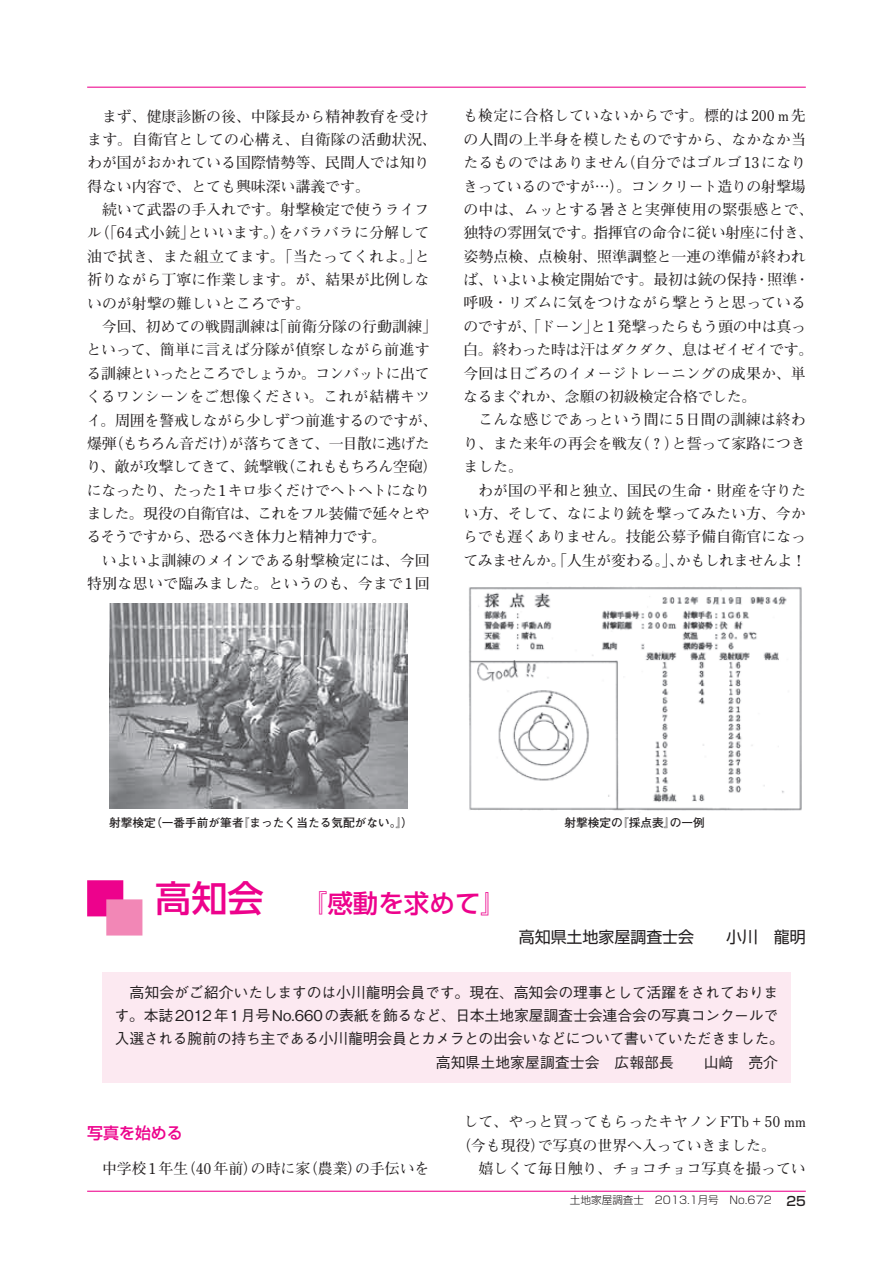
<style>
.page{position:relative;width:893px;height:1263px;background:#fff}
.page>*{position:absolute;margin:0;border:0;box-sizing:border-box;transform-origin:0 0}
.t1{font:500 25.5px "UD Shin Go Pro";color:#ed028c}
.t2{font:15.9px "Shin Go Pro";color:#231f20}
.t3{font:500 15.9px "Shin Go Pro";color:#ed028c}
.t4{font:700 14.85px/23.4px "Futo Min A101 Pro";color:#231f20}
.t5{font:700 14.85px/23.4px "Futo Min A101 Pro";letter-spacing:-.02em;color:#231f20}
.t6{font:500 14.85px "Gothic BBB Pro";letter-spacing:-.01em;color:#231f20}
.t7{font:700 11.7px "Futo Go B101 Pro";color:#231f20}
.t8{font:300 10.65px "Shin Go Pro";color:#231f20}
.s1{font-size:36.15px}
.s2{font-weight:500;font-size:12.75px}
</style>
<div class="page">
<hr style="left:87px;top:1191px;width:719px;height:1px;background:#ed028c">
<hr style="left:87px;top:87px;width:719px;height:1px;background:#ed028c">
<div style="left:87px;top:880px;width:36px;height:36px;background:#ed028c"></div>
<div style="left:106px;top:899px;width:36px;height:36px;background:#f287b6"></div>
<div style="left:102px;top:972px;width:689px;height:110px;background:#fce9f1"></div>
<img style="left:109px;top:604px;width:298px;height:204px">
<img style="left:469px;top:587px;width:333px;height:224px">
<p class="t4" style="left:87px;top:102px;width:351px;text-indent:15px">まず、健康診断の後、中隊長から精神教育を受けます。自衛官としての心構え、自衛隊の活動状況、わが国がおかれている国際情勢等、民間人では知り得ない内容で、とても興味深い講義です。</p>
<p class="t4" style="left:87px;top:196px;width:344px;text-align:justify;text-indent:15px">続いて武器の手入れです。射撃検定で使うライフル（「64式小銃」といいます。）をバラバラに分解して油で拭き、また組立てます。「当たってくれよ。」と祈りながら丁寧に作業します。が、結果が比例しないのが射撃の難しいところです。</p>
<p class="t5" style="left:86px;top:313px;width:353px;text-indent:15px">今回、初めての戦闘訓練は「前衛分隊の行動訓練」といって、簡単に言えば分隊が偵察しながら前進する訓練といったところでしょうか。コンバットに出てくるワンシーンをご想像ください。これが結構キツイ。周囲を警戒しながら少しずつ前進するのですが、爆弾（もちろん音だけ）が落ちてきて、一目散に逃げたり、敵が攻撃してきて、銃撃戦（これももちろん空砲）になったり、たった1キロ歩くだけでヘトヘトになりました。現役の自衛官は、これをフル装備で延々とやるそうですから、恐るべき体力と精神力です。</p>
<p class="t4" style="left:87px;top:547px;width:344px;text-align:right">いよいよ訓練のメインである射撃検定には、今回特別な思いで臨みました。というのも、今まで1回</p>
<p class="t4" style="left:463px;top:102px;width:352px">も検定に合格していないからです。標的は200 m先の人間の上半身を模したものですから、なかなか当たるものではありません（自分ではゴルゴ13になりきっているのですが…）。コンクリート造りの射撃場の中は、ムッとする暑さと実弾使用の緊張感とで、独特の雰囲気です。指揮官の命令に従い射座に付き、姿勢点検、点検射、照準調整と一連の準備が終われば、いよいよ検定開始です。最初は銃の保持・照準・呼吸・リズムに気をつけながら撃とうと思っているのですが、「ドーン」と1発撃ったらもう頭の中は真っ白。終わった時は汗はダクダク、息はゼイゼイです。今回は日ごろのイメージトレーニングの成果か、単なるまぐれか、念願の初級検定合格でした。</p>
<p class="t4" style="left:463px;top:406px;width:344px;text-align:justify;text-indent:15px">こんな感じであっという間に5日間の訓練は終わり、また来年の再会を戦友（？）と誓って家路につきました。</p>
<p class="t4" style="left:463px;top:476px;width:345px;text-align:justify;text-indent:15px">わが国の平和と独立、国民の生命・財産を守りたい方、そして、なにより銃を撃ってみたい方、今からでも遅くありません。技能公募予備自衛官になってみませんか。「人生が変わる。」、かもしれませんよ！</p>
<p class="t7" style="left:109px;top:813px;width:306px">射撃検定（一番手前が筆者『まったく当たる気配がない。』）</p>
<p class="t7" style="left:564px;top:813px;width:142px">射撃検定の『採点表』の一例</p>
<h1 class="t1" style="left:155px;top:883px;width:352px"><span class="s1">高知会</span>　　『感動を求めて』</h1>
<p class="t2" style="left:519px;top:924px;width:289px">高知県土地家屋調査士会　　小川　龍明</p>
<p class="t6" style="left:130px;top:980px;width:650px">高知会がご紹介いたしますのは小川龍明会員です。現在、高知会の理事として活躍をされておりま</p>
<p class="t6" style="left:115px;top:1003px;width:665px">す。本誌2012年1月号No.660の表紙を飾るなど、日本土地家屋調査士会連合会の写真コンクールで</p>
<p class="t6" style="left:115px;top:1027px;width:671px">入選される腕前の持ち主である小川龍明会員とカメラとの出会いなどについて書いていただきました。</p>
<p class="t6" style="left:436px;top:1050px;width:344px">高知県土地家屋調査士会　広報部長　　山﨑　亮介</p>
<p class="t3" style="left:87px;top:1120px;width:97px">写真を始める</p>
<p class="t4" style="left:102px;top:1155px;width:329px">中学校1年生（40年前）の時に家（農業）の手伝いを</p>
<p class="t4" style="left:456px;top:1108px;width:351px;text-indent:7px">して、やっと買ってもらったキヤノンFTb + 50 mm（今も現役）で写真の世界へ入っていきました。</p>
<p class="t4" style="left:478px;top:1155px;width:329px">嬉しくて毎日触り、チョコチョコ写真を撮ってい</p>
<p class="t8" style="left:570px;top:1191px;width:237px">土地家屋調査士　2013.1月号　No.672 <span class="s2">25</span></p>
</div>
